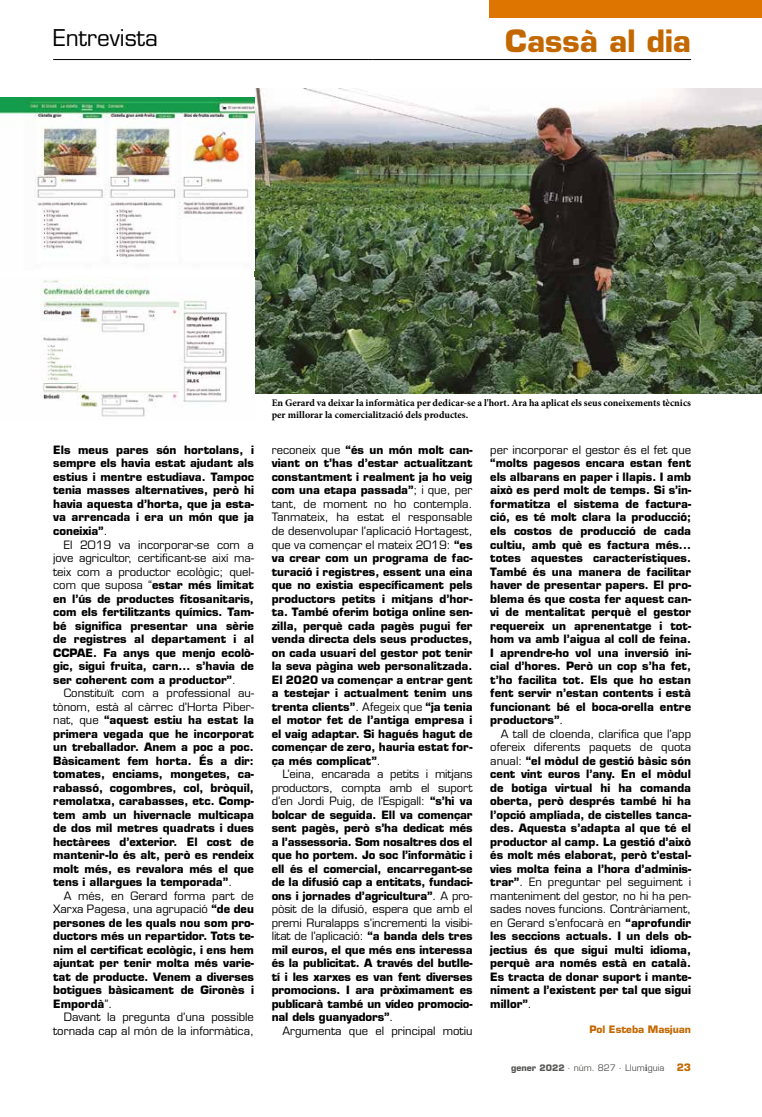
<style>
.page{position:relative;width:762px;height:1117px;background:#fff}
.page>*{position:absolute;margin:0;border:0;box-sizing:border-box;transform-origin:0 0}
.t1{font:700 30px "Eurostile LT Std";color:#c36800}
.t2{font:22.5px "Eurostile LT Std";color:#000}
.t3{font:700 11.25px/13.5px "Eurostile LT Std";color:#000;text-align:justify}
.t4{font:11.25px/13.5px "Eurostile LT Std";color:#000;text-align:right}
.t5{font:700 10px/12px "Minion Pro";color:#000}
.t6{font:700 10px "Eurostile LT Std";color:#c36800}
.t7{font:8.75px "Eurostile LT Std";color:#575756}
.s1{font-weight:400}
.s2{font-weight:700}
.s3{font-family:"Minion Pro";font-weight:700;font-size:10px}
.s4{font-weight:700;font-size:10px;color:#c36800}
</style>
<div class="page">
<hr style="left:53px;top:59px;width:319px;height:1px;background:#000">
<hr style="left:372px;top:59px;width:319px;height:1px;background:#000">
<div style="left:490px;top:0;width:272px;height:18px;background:#dd7500"></div>
<img style="left:254px;top:89px;width:508px;height:304px">
<img style="left:0;top:98px;width:254px;height:160px">
<img style="left:41px;top:280px;width:187px;height:137px">
<h2 class="t2" style="left:53px;top:24px;width:106px">Entrevista</h2>
<h1 class="t1" style="left:505px;top:22px;width:187px">Cassà al dia</h1>
<p class="t3" style="left:53px;top:443px;width:202px">Els meus pares són hortolans, i sempre els havia estat ajudant als estius i mentre estudiava. Tampoc tenia masses alternatives, però hi havia aquesta d’horta, que ja esta&shy;va arrencada i era un món que ja coneixia”<span class="s1">.</span></p>
<p class="t3" style="left:53px;top:537px;width:202px;text-indent:11px"><span class="s1">El 2019 va incorporar-se com a jove agricultor, certificant-se així ma&shy;teix com a productor ecològic; quel&shy;com que suposa “</span>estar més limitat en l’ús de productes fitosanitaris, com els fertilitzants químics. Tam&shy;bé significa presentar una sèrie de registres al departament i al CCPAE. Fa anys que menjo ecolò&shy;gic, sigui fruita, carn... s’havia de ser coherent com a productor”<span class="s1">.</span></p>
<p class="t3" style="left:53px;top:686px;width:202px;text-indent:11px"><span class="s1">Constituït com a professional au&shy;tònom, està al càrrec d’Horta Piber&shy;nat, que</span> “aquest estiu ha estat la primera vegada que he incorporat un treballador. Anem a poc a poc.<br>Bàsicament fem horta. És a dir: tomates, enciams, mongetes, ca&shy;rabassó, cogombres, col, bròquil, remolatxa, carabasses, etc. Comp&shy;tem amb un hivernacle multicapa de dos mil metres quadrats i dues hectàrees d’exterior. El cost de mantenir-lo és alt, però es rendeix molt més, es revalora més el que tens i allargues la temporada”<span class="s1">.</span></p>
<p class="t3" style="left:53px;top:888px;width:202px;text-indent:11px"><span class="s1">A més, en Gerard forma part de Xarxa Pagesa, una agrupació</span> “de deu persones de les quals nou som pro&shy;ductors més un repartidor. Tots te&shy;nim el certificat ecològic, i ens hem ajuntat per tenir molta més varie&shy;tat de producte. Venem a diverses botigues bàsicament de Gironès i Empordà<span class="s1">”.</span></p>
<p class="t4" style="left:53px;top:1010px;width:202px">Davant la pregunta d’una possible tornada cap al món de la informàtica,</p>
<p class="t5" style="left:272px;top:396px;width:421px">En Gerard va deixar la informàtica per dedicar-se a l'hort. Ara ha aplicat els seus coneixements tècnics per millorar la comercialització dels productes.</p>
<p class="t3" style="left:272px;top:443px;width:202px"><span class="s1">reconeix que</span> “és un món molt can&shy;viant on t’has d’estar actualitzant constantment i realment ja ho veig com una etapa passada”<span class="s1">; i que, per tant, de moment no ho contempla.<br>Tanmateix, ha estat el responsable de desenvolupar l’aplicació Hortagest, que va començar el mateix 2019:</span> “es va crear com un programa de fac&shy;turació i registres, essent una eina que no existia específicament pels productors petits i mitjans d’hor&shy;ta. També oferim botiga online sen&shy;zilla, perquè cada pagès pugui fer venda directa dels seus productes, on cada usuari del gestor pot tenir la seva pàgina web personalitzada.<br>El 2020 va començar a entrar gent a testejar i actualment tenim uns trenta clients”<span class="s1">. Afegeix que</span> “ja tenia el motor fet de l’antiga empresa i el vaig adaptar. Si hagués hagut de començar de zero, hauria estat for&shy;ça més complicat”<span class="s1">.</span></p>
<p class="t3" style="left:272px;top:767px;width:202px;text-indent:11px"><span class="s1">L’eina, encarada a petits i mitjans productors, compta amb el suport d’en Jordi Puig, de l’Espigall:</span> “s’hi va bolcar de seguida. Ell va començar sent pagès, però s’ha dedicat més a l’assessoria. Som nosaltres dos el que ho portem. Jo soc l’informàtic i ell és el comercial, encarregant-se de la difusió cap a entitats, fundaci&shy;ons i jornades d’agricultura”<span class="s1">. A pro&shy;pòsit de la difusió, espera que amb el premi Ruralapps s’incrementi la visibi&shy;litat de l’aplicació:</span> “a banda dels tres mil euros, el que més ens interessa és la publicitat. A través del butlle&shy;tí i les xarxes es van fent diverses promocions. I ara pròximament es publicarà també un vídeo promocio&shy;nal dels guanyadors”<span class="s1">.</span></p>
<p class="t4" style="left:282px;top:1023px;width:192px">Argumenta que el principal motiu</p>
<p class="t4" style="left:490px;top:443px;width:202px">per incorporar el gestor és el fet que</p>
<p class="t3" style="left:490px;top:456px;width:202px">“molts pagesos encara estan fent els albarans en paper i llapis. I amb això es perd molt de temps. Si s’in&shy;formatitza el sistema de factura&shy;ció, es té molt clara la producció; els costos de producció de cada cultiu, amb què es factura més... totes aquestes característiques.<br>També és una manera de facilitar haver de presentar papers. El pro&shy;blema és que costa fer aquest can&shy;vi de mentalitat perquè el gestor requereix un aprenentatge i tot&shy;hom va amb l’aigua al coll de feina.<br>I aprendre-ho vol una inversió ini&shy;cial d’hores. Però un cop s’ha fet, t’ho facilita tot. Els que ho estan fent servir n’estan contents i està funcionant bé el boca-orella entre productors”<span class="s1">.</span></p>
<p class="t3" style="left:490px;top:726px;width:202px;text-indent:11px"><span class="s1">A tall de cloenda, clarifica que l’app ofereix diferents paquets de quota anual:</span> “el mòdul de gestió bàsic són cent vint euros l’any. En el mòdul de botiga virtual hi ha comanda oberta, però després també hi ha l’opció ampliada, de cistelles tanca&shy;des. Aquesta s’adapta al que té el productor al camp. La gestió d’això és molt més elaborat, però t’estal&shy;vies molta feina a l’hora d’adminis&shy;trar”<span class="s1">. En preguntar pel seguiment i manteniment del gestor, no hi ha pen&shy;sades noves funcions. Contràriament, en Gerard s’enfocarà en</span> “aprofundir les seccions actuals. I un dels ob&shy;jectius és que sigui multi idioma, perquè ara només està en català.<br>Es tracta de donar suport i mante&shy;niment a l’existent per tal que sigui millor”<span class="s1">.</span></p>
<p class="t6" style="left:589px;top:1023px;width:103px">Pol Esteba Masjuan</p>
<p class="t7" style="left:511px;top:1062px;width:182px"><span class="s2">gener 2022</span> · núm. 827 · Llum<span class="s3">i</span>guia <span class="s4">23</span></p>
</div>
